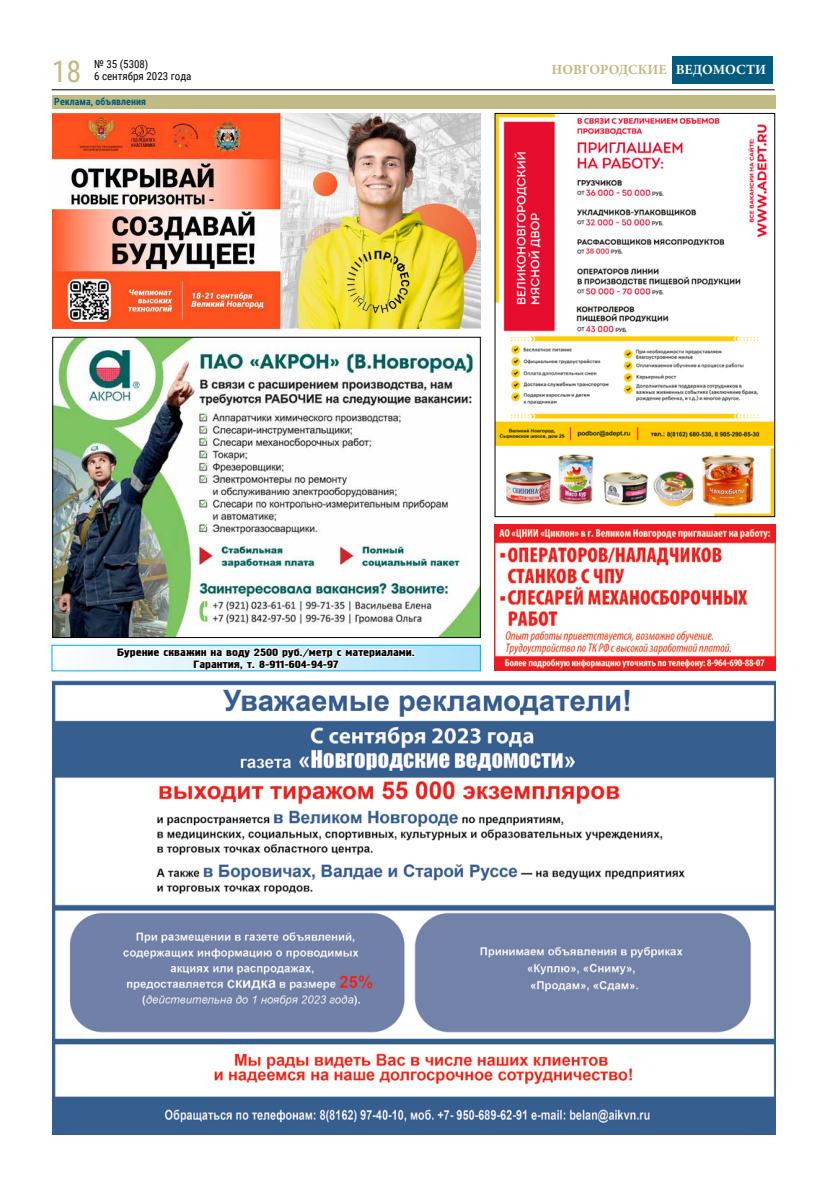
<style>
.page{position:relative;width:818px;height:1191px;background:#fff}
.page>*{position:absolute;margin:0;border:0;box-sizing:border-box;transform-origin:0 0}
.t1{font:30px "Roboto Condensed";color:#c0ba84}
.t2{font:14px "Minion Pro Bold 17";color:#c0ba84}
.t3{font:11px "Roboto Condensed";color:#000}
.t4{font:10.6px/12.1px "Hermes";color:#000;text-align:center;scale:1.25 1}
.t5{font:700 10px "Roboto Condensed";color:#005b7f}
.s1{color:#fff}
</style>
<div class="page">
<hr style="left:52px;top:90px;width:723px;height:1px;background:#000">
<div style="left:672px;top:56px;width:101px;height:27px;background:#005b7f"></div>
<div style="left:52px;top:95px;width:724px;height:13px;background:#c0ba84"></div>
<img style="left:497px;top:115px;width:276px;height:400px">
<div style="left:495px;top:113px;width:280px;height:404px;border:1px solid #000"></div>
<img style="left:53px;top:113px;width:427px;height:216px">
<img style="left:54px;top:339px;width:424px;height:297px">
<img style="left:495px;top:524px;width:280px;height:147px">
<svg style="left:93px;top:647px;width:385px;height:22px"></svg>
<svg style="left:116px;top:634px;width:301px;height:38px"></svg>
<div style="left:52px;top:645px;width:428px;height:26px;border:1px solid #00aeef"></div>
<img style="left:52px;top:680px;width:723px;height:454px">
<p class="t3" style="left:94px;top:57px;width:56px">№ 35 (5308)</p>
<h1 class="t1" style="left:52px;top:51px;width:31px">18</h1>
<p class="t3" style="left:94px;top:69px;width:99px">6 сентября 2023 года</p>
<p class="t5" style="left:54px;top:95px;width:93px">реклама, объявления</p>
<h2 class="t2" style="left:551px;top:60px;width:216px">НОВГОРОДСКИЕ <span class="s1">ВЕДОМОСТИ</span></h2>
<p class="t4" style="left:117px;top:646px;width:240px">Бурение скважин на воду 2500 руб./метр с материалами.<br>Гарантия, т. 8-911-604-94-97</p>
</div>
